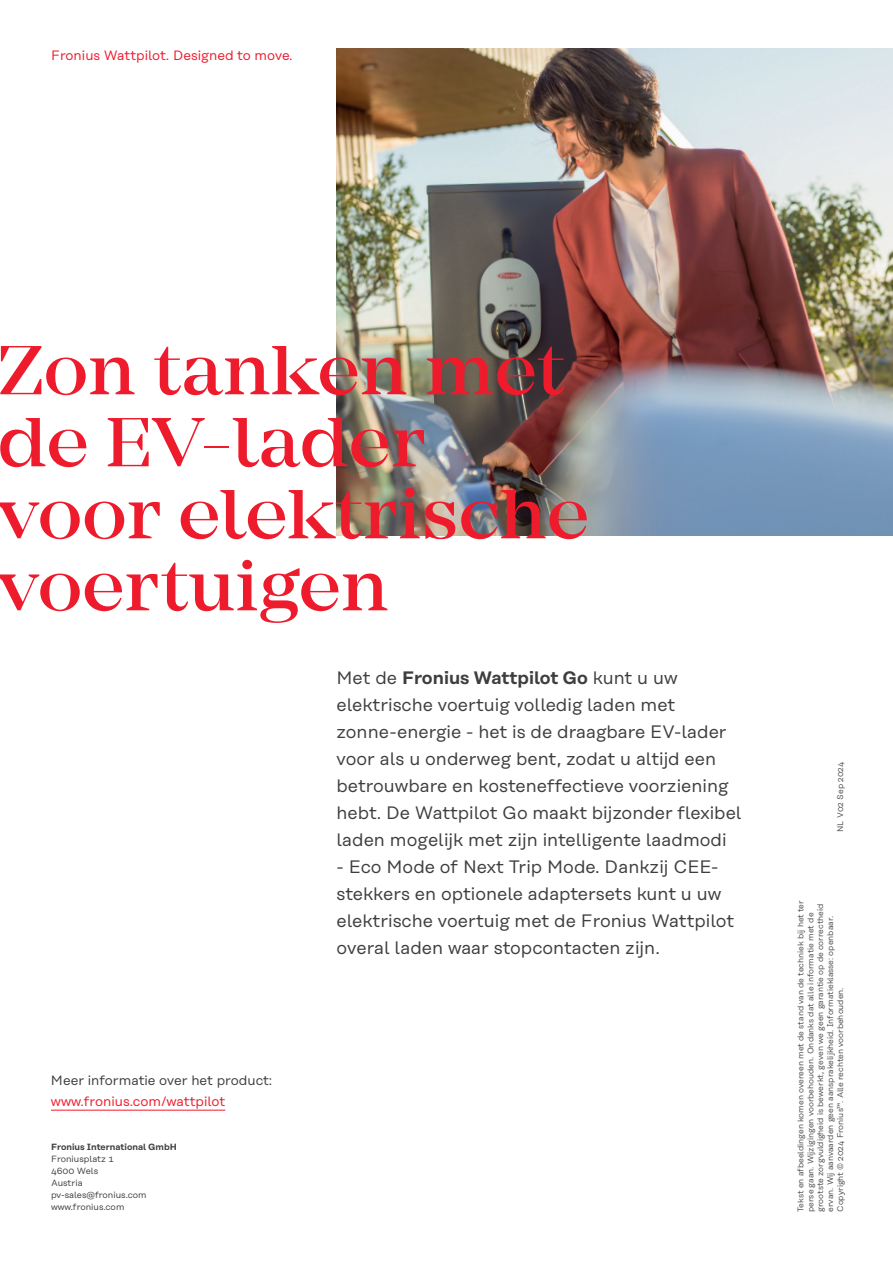
<style>
.page{position:relative;width:893px;height:1263px;background:#fff}
.page>*{position:absolute;margin:0;border:0;box-sizing:border-box;transform-origin:0 0}
.t1{font:500 72px/72px "Mirador";color:#ee1b2d}
.t2{font:18px/27px "Rational Text";color:#3e3e3f}
.t3{font:13.5px "Rational Text";color:#ee1b2d}
.t4{font:13.5px "Rational Text";color:#3e3e3f}
.t5{font:9px/12px "Rational Text";color:#3e3e3f}
.t6{font:600 9px "Rational Text";color:#3e3e3f}
.t7{font:8.25px/9.9px "Rational Text";color:#4b4c4d}
.s1{font-weight:600}
</style>
<div class="page">
<hr style="left:51px;top:1110px;width:174px;height:1px;background:#ee1b2d">
<img style="left:337px;top:49px;width:556px;height:487px">
<p class="t3" style="left:51px;top:47px;width:243px">Fronius Wattpilot. Designed to move.</p>
<h1 class="t1" style="left:-2px;top:335px;width:593px">Zon tanken met de EV-lader voor elektrische voertuigen</h1>
<p class="t4" style="left:51px;top:1072px;width:223px">Meer informatie over het product:</p>
<p class="t3" style="left:51px;top:1093px;width:176px">www.fronius.com/wattpilot</p>
<p class="t6" style="left:51px;top:1141px;width:127px">Fronius International GmbH</p>
<p class="t5" style="left:51px;top:1152px;width:97px">Froniusplatz 1<br>4600 Wels<br>Austria pv-sales@fronius.com www.fronius.com</p>
<p class="t2" style="left:337px;top:664px;width:407px">Met de <span class="s1">Fronius Wattpilot Go</span> kunt u uw elektrische voertuig volledig laden met zonne-energie - het is de draagbare EV-lader voor als u onderweg bent, zodat u altijd een betrouwbare en kosteneffectieve voorziening hebt. De Wattpilot Go maakt bijzonder flexibel laden mogelijk met zijn intelligente laadmodi</p>
<p class="t2" style="left:337px;top:853px;width:399px">- Eco Mode of Next Trip Mode. Dankzij CEE&shy;stekkers en optionele adaptersets kunt u uw elektrische voertuig met de Fronius Wattpilot overal laden waar stopcontacten zijn.</p>
<p class="t7" style="left:835px;top:832px;width:72px;rotate:-90deg">NL V02 Sep 2024</p>
<p class="t7" style="left:796px;top:1212px;width:313px;rotate:-90deg">Tekst en afbeeldingen komen overeen met de stand van de techniek bij het ter perse gaan. Wijzigingen voorbehouden. Ondanks dat alle informatie met de grootste zorgvuldigheid is bewerkt, geven we geen garantie op de correctheid ervan. Wij aanvaarden geen aansprakelijkheid. Informatieklasse: openbaar.<br>Copyright © 2024 Fronius™. Alle rechten voorbehouden.</p>
</div>
